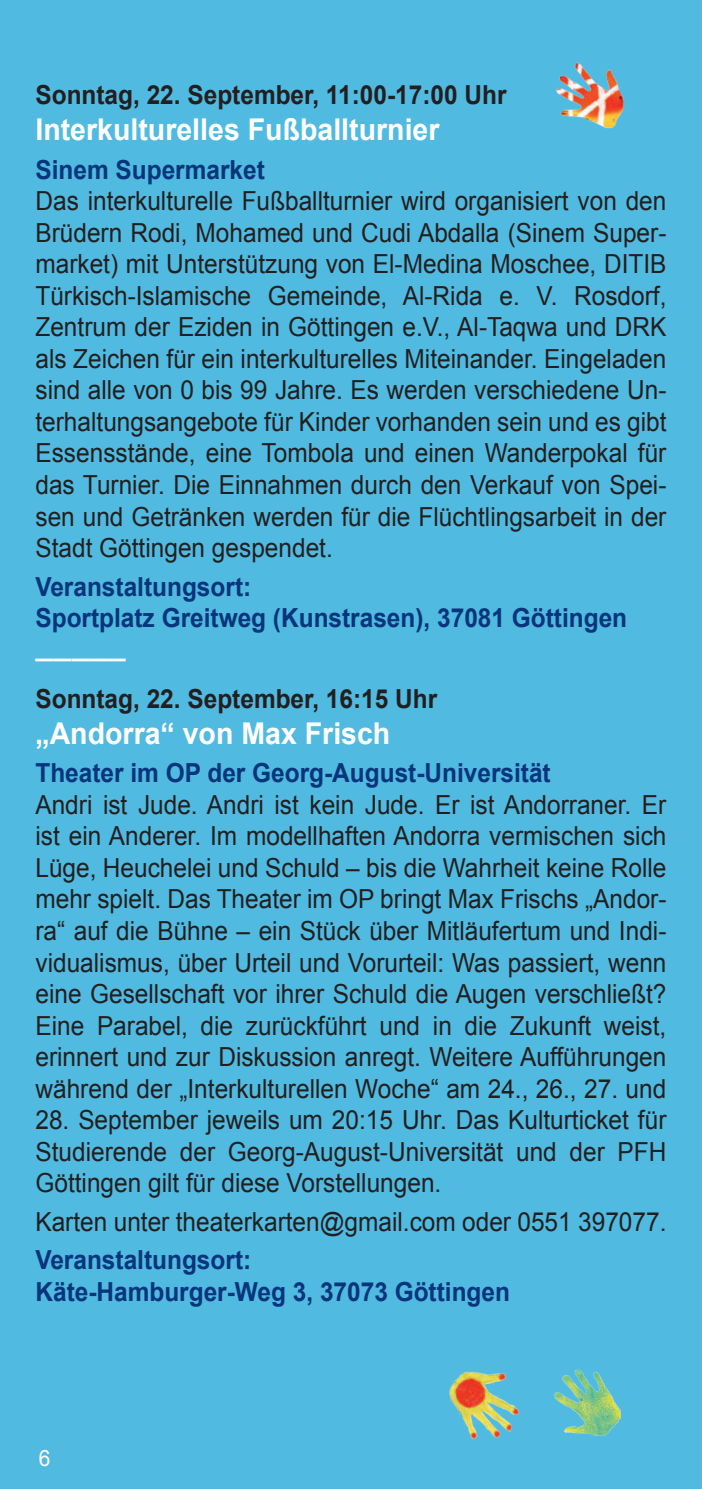
<style>
.page{position:relative;width:702px;height:1489px;background:#fff}
.page>*{position:absolute;margin:0;border:0;box-sizing:border-box;transform-origin:0 0}
.t1{font:35px "Arial";color:#fff;scale:.93 1}
.ü2{font:700 30px "Arial";color:#fff;scale:.95 1}
.t2{font:26.25px/31.5px "Arial";color:#231f20;text-align:justify;scale:.93 1}
.t3{font:700 26.25px/31.5px "Arial";color:#08357c;scale:.93 1}
.t4{font:700 26.25px "Arial";color:#231f20;scale:.93 1}
.t5{font:22.5px "Arial";color:#fff;scale:.93 1}
</style>
<div class="page">
<div style="left:0;top:0;width:702px;height:1488px;background:#50bae0"></div>
<img style="left:449px;top:1371px;width:70px;height:69px">
<img style="left:553px;top:1369px;width:68px;height:67px">
<img style="left:556px;top:62px;width:68px;height:67px">
<p class="t4" style="left:35px;top:77px;width:508px">Sonntag, 22. September, 11:00-17:00 Uhr</p>
<p class="ü2" style="left:35px;top:110px;width:427px">Interkulturelles Fußballturnier</p>
<p class="t3" style="left:35px;top:155px;width:248px">Sinem Supermarket</p>
<p class="t2" style="left:35px;top:186px;width:680px">Das interkulturelle Fußballturnier wird organisiert von den Brüdern Rodi, Mohamed und Cudi Abdalla (Sinem Super&shy;market) mit Unterstützung von El-Medina Moschee, DITIB Türkisch-Islamische Gemeinde, Al-Rida e. V. Rosdorf, Zentrum der Eziden in Göttingen e.V., Al-Taqwa und DRK als Zeichen für ein interkulturelles Miteinander. Eingeladen sind alle von 0 bis 99 Jahre. Es werden verschiedene Un&shy;terhaltungsangebote für Kinder vorhanden sein und es gibt Essensstände, eine Tombola und einen Wanderpokal für das Turnier. Die Einnahmen durch den Verkauf von Spei&shy;sen und Getränken werden für die Flüchtlingsarbeit in der Stadt Göttingen gespendet.</p>
<p class="t3" style="left:35px;top:571px;width:637px">Veranstaltungsort:<br>Sportplatz Greitweg (Kunstrasen), 37081 Göttingen</p>
<p class="t1" style="left:35px;top:634px;width:99px">–––––</p>
<p class="t4" style="left:35px;top:681px;width:433px">Sonntag, 22. September, 16:15 Uhr</p>
<p class="ü2" style="left:35px;top:713px;width:375px">„Andorra“ von Max Frisch</p>
<p class="t3" style="left:35px;top:758px;width:555px">Theater im OP der Georg-August-Universität</p>
<p class="t2" style="left:35px;top:789px;width:680px">Andri ist Jude. Andri ist kein Jude. Er ist Andorraner. Er ist ein Anderer. Im modellhaften Andorra vermischen sich Lüge, Heuchelei und Schuld – bis die Wahrheit keine Rolle mehr spielt. Das Theater im OP bringt Max Frischs „Andor&shy;ra“ auf die Bühne – ein Stück über Mitläufertum und Indi&shy;vidualismus, über Urteil und Vorurteil: Was passiert, wenn eine Gesellschaft vor ihrer Schuld die Augen verschließt?<br>Eine Parabel, die zurückführt und in die Zukunft weist, erinnert und zur Diskussion anregt. Weitere Aufführungen während der „Interkulturellen Woche“ am 24., 26., 27. und</p>
<p class="t2" style="left:35px;top:1104px;width:680px">28. September jeweils um 20:15 Uhr. Das Kulturticket für Studierende der Georg-August-Universität und der PFH Göttingen gilt für diese Vorstellungen.</p>
<p class="t2" style="left:35px;top:1205px;width:680px">Karten unter theaterkarten@gmail.com oder 0551 397077.</p>
<p class="t3" style="left:35px;top:1244px;width:512px">Veranstaltungsort:<br>Käte-Hamburger-Weg 3, 37073 Göttingen</p>
<p class="t5" style="left:39px;top:1442px;width:14px">6</p>
</div>
